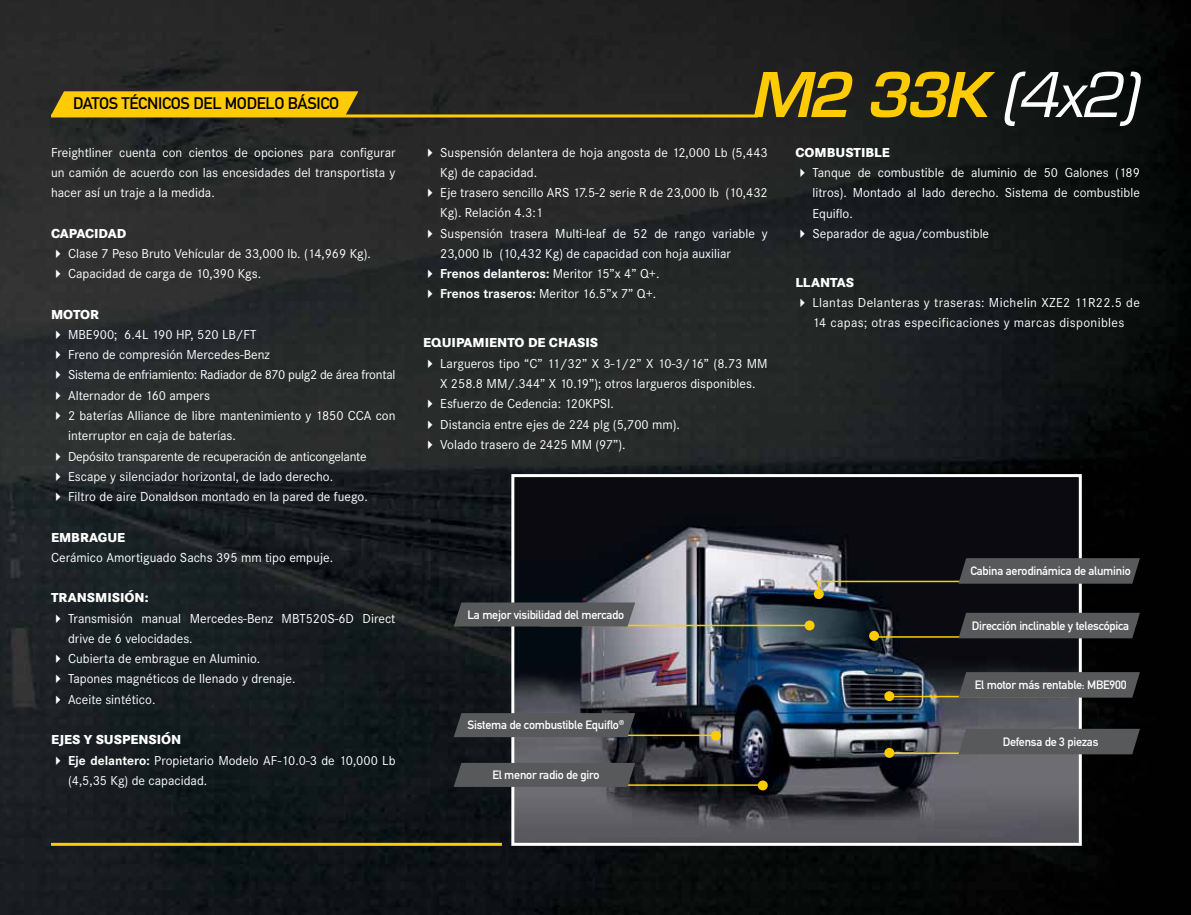
<style>
.page{position:relative;width:1191px;height:915px;background:#fff}
.page>*{position:absolute;margin:0;border:0;box-sizing:border-box;transform-origin:0 0}
.t1{font:italic 600 60px "Eurostile LT Std";color:#ffcb05}
.t2{font:16.5px "DIN Mittelschrift Std";letter-spacing:-.02em;color:#000}
.t3{font:13.5px/20.2px "Corporate S";color:#fff}
.t4{font:13.5px/20.2px "Corporate S";letter-spacing:.025em;color:#fff}
.t5{font:800 13.5px "Corporate S";color:#fff}
.t6{font:12px "DIN Mittelschrift Std";letter-spacing:-.02em;color:#fff}
.s1{font-weight:800}
.s2{font-weight:700}
.s3{font-weight:400;color:#fff}
</style>
<div class="page">
<img style="left:0;top:0;width:1191px;height:914px">
<svg style="left:51px;top:91px;width:307px;height:23px;background:#f3c206"></svg>
<hr style="left:51px;top:114px;width:707px;height:3px;background:#ffcb05">
<hr style="left:51px;top:842px;width:451px;height:3px;background:#ffcb05">
<img style="left:515px;top:478px;width:562px;height:363px">
<div style="left:511px;top:474px;width:570px;height:371px;border:3px solid #fff"></div>
<hr style="left:540px;top:624px;width:269px;height:2px;background:#ffcb05">
<hr style="left:874px;top:636px;width:228px;height:1px;background:#ffcb05">
<hr style="left:889px;top:695px;width:181px;height:2px;background:#ffcb05">
<hr style="left:889px;top:752px;width:181px;height:1px;background:#ffcb05">
<svg style="left:454px;top:602px;width:181px;height:24px;background:#57585a"></svg>
<svg style="left:817px;top:558px;width:323px;height:37px;background:#353536"></svg>
<div style="left:958px;top:672px;width:182px;height:25px;background:#58595b"></div>
<svg style="left:958px;top:728px;width:182px;height:26px;background:#565759"></svg>
<svg style="left:958px;top:612px;width:182px;height:26px;background:#525255"></svg>
<hr style="left:497px;top:734px;width:219px;height:1px;background:#ffcb05">
<hr style="left:497px;top:784px;width:265px;height:1px;background:#ffcb05">
<div style="left:805px;top:621px;width:9px;height:8px;background:#ffcb05;border-radius:50%"></div>
<div style="left:804px;top:620px;width:10px;height:10px;border:2px solid #ffcb05;border-radius:50%"></div>
<div style="left:711px;top:731px;width:9px;height:8px;background:#ffcb05;border-radius:50%"></div>
<div style="left:711px;top:730px;width:10px;height:10px;border:2px solid #ffcb05;border-radius:50%"></div>
<div style="left:758px;top:781px;width:9px;height:8px;background:#ffcb05;border-radius:50%"></div>
<div style="left:758px;top:780px;width:9px;height:10px;border:2px solid #ffcb05;border-radius:50%"></div>
<div style="left:814px;top:589px;width:9px;height:9px;background:#ffcb05;border-radius:50%"></div>
<div style="left:814px;top:589px;width:9px;height:10px;border:2px solid #ffcb05;border-radius:50%"></div>
<div style="left:870px;top:631px;width:8px;height:8px;background:#ffcb05;border-radius:50%"></div>
<div style="left:869px;top:630px;width:10px;height:10px;border:2px solid #ffcb05;border-radius:50%"></div>
<div style="left:885px;top:691px;width:8px;height:9px;background:#ffcb05;border-radius:50%"></div>
<div style="left:884px;top:691px;width:10px;height:10px;border:2px solid #ffcb05;border-radius:50%"></div>
<div style="left:885px;top:748px;width:8px;height:8px;background:#ffcb05;border-radius:50%"></div>
<div style="left:884px;top:747px;width:10px;height:10px;border:2px solid #ffcb05;border-radius:50%"></div>
<svg style="left:454px;top:712px;width:181px;height:24px;background:#545556"></svg>
<svg style="left:454px;top:762px;width:181px;height:24px;background:#555557"></svg>
<svg style="left:56px;top:249px;width:4px;height:9px"></svg>
<svg style="left:56px;top:269px;width:4px;height:9px"></svg>
<svg style="left:56px;top:330px;width:4px;height:9px"></svg>
<svg style="left:56px;top:350px;width:4px;height:9px"></svg>
<svg style="left:56px;top:371px;width:4px;height:8px"></svg>
<svg style="left:56px;top:391px;width:4px;height:8px"></svg>
<svg style="left:56px;top:411px;width:4px;height:9px"></svg>
<svg style="left:56px;top:452px;width:4px;height:8px"></svg>
<svg style="left:56px;top:472px;width:4px;height:8px"></svg>
<svg style="left:56px;top:492px;width:4px;height:9px"></svg>
<svg style="left:56px;top:614px;width:4px;height:8px"></svg>
<svg style="left:56px;top:654px;width:4px;height:9px"></svg>
<svg style="left:56px;top:674px;width:4px;height:9px"></svg>
<svg style="left:56px;top:695px;width:4px;height:8px"></svg>
<svg style="left:56px;top:755px;width:4px;height:9px"></svg>
<svg style="left:428px;top:148px;width:4px;height:8px"></svg>
<svg style="left:428px;top:188px;width:4px;height:9px"></svg>
<svg style="left:428px;top:229px;width:4px;height:8px"></svg>
<svg style="left:428px;top:269px;width:4px;height:9px"></svg>
<svg style="left:428px;top:290px;width:4px;height:8px"></svg>
<svg style="left:428px;top:359px;width:4px;height:8px"></svg>
<svg style="left:428px;top:399px;width:4px;height:9px"></svg>
<svg style="left:428px;top:420px;width:4px;height:8px"></svg>
<svg style="left:428px;top:440px;width:4px;height:8px"></svg>
<svg style="left:800px;top:168px;width:4px;height:9px"></svg>
<svg style="left:800px;top:229px;width:4px;height:9px"></svg>
<svg style="left:800px;top:298px;width:4px;height:9px"></svg>
<p class="t2" style="left:73px;top:94px;width:268px">DATOS TÉCNICOS DEL MODELO BÁSICO</p>
<p class="t3" style="left:51px;top:142px;width:346px;text-align:justify">Freightliner cuenta con cientos de opciones para configurar un camión de acuerdo con las encesidades del transportista y hacer así un traje a la medida.</p>
<p class="t5" style="left:51px;top:225px;width:77px">CAPACIDAD</p>
<p class="t3" style="left:68px;top:243px;width:304px">Clase 7 Peso Bruto Vehícular de 33,000 lb. (14,969 Kg).<br>Capacidad de carga de 10,390 Kgs.</p>
<p class="t5" style="left:51px;top:306px;width:49px">M OTOR</p>
<p class="t3" style="left:68px;top:324px;width:329px">MBE900; 6.4L 190 HP, 520 LB/FT<br>Freno de compresión Mercedes-Benz<br>Sistema de enfriamiento: Radiador de 870 pulg2 de área frontal Alternador de 160 ampers<br>2 baterías Alliance de libre mantenimiento y 1850 CCA con interruptor en caja de baterías.<br>Depósito transparente de recuperación de anticongelante Escape y silenciador horizontal, de lado derecho.<br>Filtro de aire Donaldson montado en la pared de fuego.</p>
<p class="t5" style="left:51px;top:528px;width:76px">EMBRAGUE</p>
<p class="t3" style="left:51px;top:547px;width:284px">Cerámico Amortiguado Sachs 395 mm tipo empuje.</p>
<p class="t5" style="left:51px;top:589px;width:99px">TRANSMISIÓN:</p>
<p class="t3" style="left:68px;top:608px;width:329px">Transmisión manual Mercedes-Benz MBT520S-6D Direct drive de 6 velocidades.<br>Cubierta de embrague en Aluminio.<br>Tapones magnéticos de llenado y drenaje.<br>Aceite sintético.</p>
<p class="t3" style="left:68px;top:729px;width:329px;text-indent:-17px"><span class="s1">EJES Y SUSPENSIÓN<br></span><span class="s2">Eje delantero:</span> Propietario Modelo AF-10.0-3 de 10,000 Lb (4,5,35 Kg) de capacidad.</p>
<h1 class="t1" style="left:750px;top:57px;width:388px">M2 33K <span class="s3">(4x2)</span></h1>
<p class="t3" style="left:440px;top:142px;width:329px">Suspensión delantera de hoja angosta de 12,000 Lb (5,443<br>Kg) de capacidad.<br>Eje trasero sencillo ARS 17.5-2 serie R de 23,000 lb (10,432<br>Kg). Relación 4.3:1<br>Suspensión trasera Multi-leaf de 52 de rango variable y 23,000 lb (10,432 Kg) de capacidad con hoja auxiliar <span class="s2">Frenos delanteros:</span> Meritor 15”x 4” Q+.<br><span class="s2">Frenos traseros:</span> Meritor 16.5”x 7” Q+.</p>
<p class="t5" style="left:423px;top:334px;width:176px">EQUIPAMIENTO DE CHASIS</p>
<p class="t3" style="left:440px;top:353px;width:329px">Largueros tipo “C” 11/32” X 3-1/2” X 10-3/16” (8.73 MM X 258.8 MM/.344” X 10.19”); otros largueros disponibles.<br>Esfuerzo de Cedencia: 120KPSI.<br>Distancia entre ejes de 224 plg (5,700 mm).<br>Volado trasero de 2425 MM (97”).</p>
<p class="t5" style="left:795px;top:144px;width:96px">COMBUSTIBLE</p>
<p class="t3" style="left:812px;top:162px;width:329px">Tanque de combustible de aluminio de 50 Galones (189 litros). Montado al lado derecho. Sistema de combustible Equiflo.<br>Separador de agua/combustible</p>
<p class="t5" style="left:795px;top:274px;width:60px">LLANTAS</p>
<p class="t4" style="left:812px;top:292px;width:329px">Llantas Delanteras y traseras: Michelin XZE2 11R22.5 de<br>14 capas; otras especificaciones y marcas disponibles</p>
<p class="t6" style="left:467px;top:607px;width:158px">La mejor visibilidad del mercado</p>
<p class="t6" style="left:467px;top:718px;width:158px">Sistema de combustible Equiflo<sup>®</sup></p>
<p class="t6" style="left:492px;top:767px;width:108px">El menor radio de giro</p>
<p class="t6" style="left:970px;top:563px;width:162px">Cabina aerodinámica de aluminio</p>
<p class="t6" style="left:972px;top:618px;width:159px">Dirección inclinable y telescópica</p>
<p class="t6" style="left:974px;top:677px;width:153px">El motor más rentable: MBE900</p>
<p class="t6" style="left:1002px;top:734px;width:97px">Defensa de 3 piezas</p>
</div>
